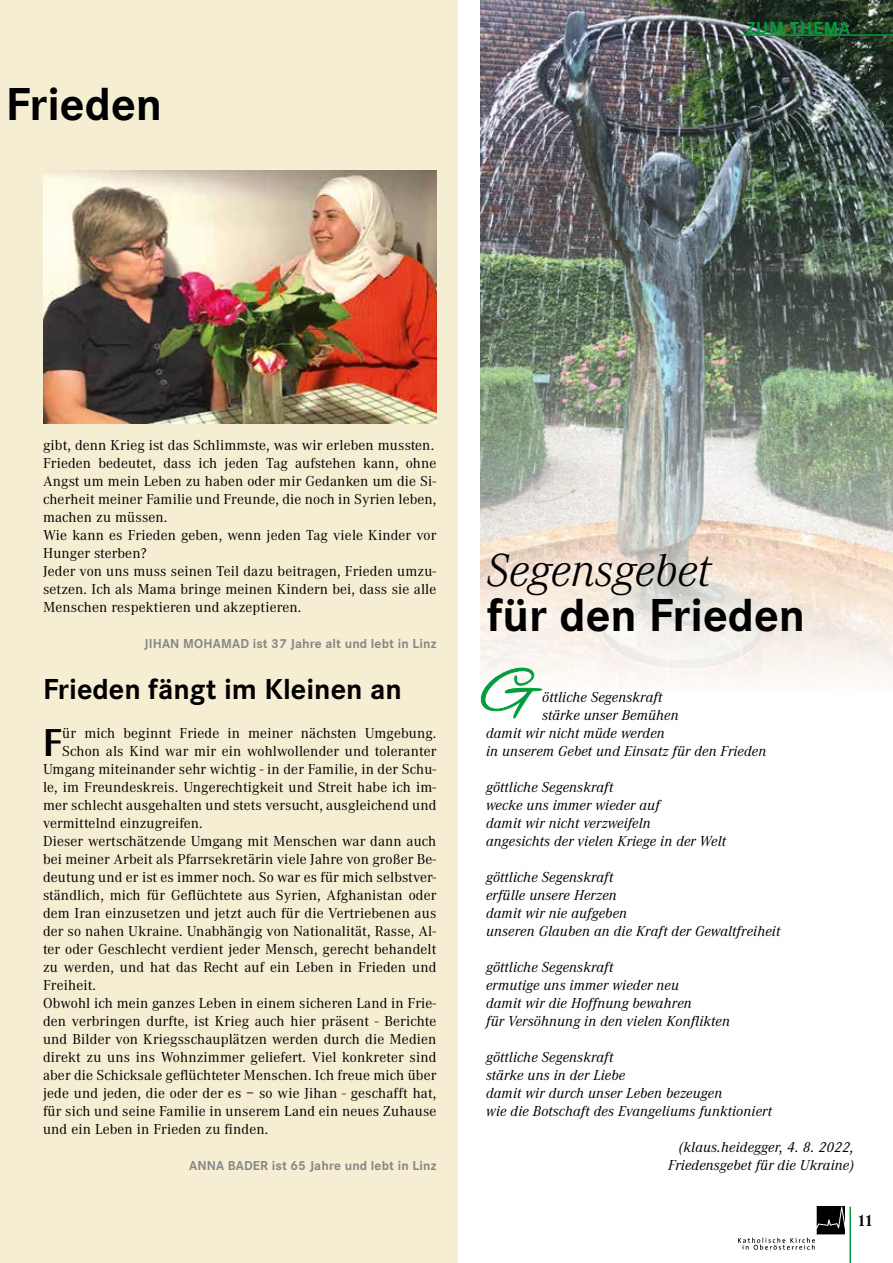
<style>
.page{position:relative;width:893px;height:1263px;background:#fff}
.page>*{position:absolute;margin:0;border:0;box-sizing:border-box;transform-origin:0 0}
.t1{font:700 48px "Corporate S";color:#000}
.t2{font:italic 300 48px "Corporate A";color:#000}
.t3{font:800 39px "AT Rotis Semi Sans";color:#000}
.t4{font:700 30px "Corporate S";color:#000}
.t5{font:700 18px "Corporate S";letter-spacing:.05em;color:#009e3d}
.t6{font:700 16.5px "Corporate A";color:#000}
.t7{font:15px/18px "Corporate A";letter-spacing:.01em;color:#000}
.t8{font:italic 15px/18px "Corporate A";letter-spacing:.01em;color:#000}
.t9{font:700 13.5px "Corporate S";letter-spacing:.01em;color:#878787}
</style>
<div class="page">
<div style="left:0;top:0;width:457px;height:1263px;background:#f6eed3"></div>
<img style="left:481px;top:0;width:412px;height:683px">
<img style="left:738px;top:1206px;width:106px;height:43px">
<hr style="left:849px;top:1206px;width:2px;height:57px;background:#009e3d">
<hr style="left:738px;top:34px;width:155px;height:2px;background:#009e3d">
<img style="left:43px;top:171px;width:394px;height:252px">
<svg style="left:480px;top:667px;width:63px;height:52px"></svg>
<h1 class="t1" style="left:6px;top:77px;width:158px">Frieden</h1>
<p class="t5" style="left:746px;top:18px;width:105px">ZUM THEMA</p>
<p class="t7" style="left:43px;top:436px;width:395px">gibt, denn Krieg ist das Schlimmste, was wir erleben mussten.<br>Frieden bedeutet, dass ich jeden Tag aufstehen kann, ohne Angst um mein Leben zu haben oder mir Gedanken um die Si&shy;cherheit meiner Familie und Freunde, die noch in Syrien leben, machen zu müssen.<br>Wie kann es Frieden geben, wenn jeden Tag viele Kinder vor Hunger sterben?<br>Jeder von uns muss seinen Teil dazu beitragen, Frieden umzu&shy;setzen. Ich als Mama bringe meinen Kindern bei, dass sie alle Menschen respektieren und akzeptieren.</p>
<p class="t9" style="left:144px;top:636px;width:294px">JIHAN MOHAMAD ist 37 Jahre alt und lebt in Linz</p>
<h3 class="t4" style="left:43px;top:672px;width:360px">Frieden fängt im Kleinen an</h3>
<h2 class="t3" style="left:43px;top:718px;width:20px">F</h2>
<p class="t7" style="left:62px;top:724px;width:376px">ür mich beginnt Friede in meiner nächsten Umgebung.</p>
<p class="t7" style="left:62px;top:742px;width:376px">Schon als Kind war mir ein wohlwollender und toleranter</p>
<p class="t7" style="left:43px;top:760px;width:395px">Umgang miteinander sehr wichtig - in der Familie, in der Schu-</p>
<p class="t7" style="left:43px;top:778px;width:395px">le, im Freundeskreis. Ungerechtigkeit und Streit habe ich im-</p>
<p class="t7" style="left:43px;top:796px;width:395px">mer schlecht ausgehalten und stets versucht, ausgleichend und</p>
<p class="t7" style="left:43px;top:814px;width:161px">vermittelnd einzugreifen.</p>
<p class="t7" style="left:43px;top:832px;width:395px">Dieser wertschätzende Umgang mit Menschen war dann auch</p>
<p class="t7" style="left:43px;top:850px;width:395px">bei meiner Arbeit als Pfarrsekretärin viele Jahre von großer Be-</p>
<p class="t7" style="left:43px;top:868px;width:395px">deutung und er ist es immer noch. So war es für mich selbstver-</p>
<p class="t7" style="left:43px;top:886px;width:395px">ständlich, mich für Geflüchtete aus Syrien, Afghanistan oder</p>
<p class="t7" style="left:43px;top:904px;width:395px">dem Iran einzusetzen und jetzt auch für die Vertriebenen aus</p>
<p class="t7" style="left:43px;top:922px;width:395px">der so nahen Ukraine. Unabhängig von Nationalität, Rasse, Al-</p>
<p class="t7" style="left:43px;top:940px;width:395px">ter oder Geschlecht verdient jeder Mensch, gerecht behandelt</p>
<p class="t7" style="left:43px;top:958px;width:395px">zu werden, und hat das Recht auf ein Leben in Frieden und</p>
<p class="t7" style="left:43px;top:976px;width:54px">Freiheit.</p>
<p class="t7" style="left:43px;top:994px;width:395px">Obwohl ich mein ganzes Leben in einem sicheren Land in Frie-</p>
<p class="t7" style="left:43px;top:1012px;width:395px">den verbringen durfte, ist Krieg auch hier präsent - Berichte</p>
<p class="t7" style="left:43px;top:1030px;width:395px">und Bilder von Kriegsschauplätzen werden durch die Medien</p>
<p class="t7" style="left:43px;top:1048px;width:395px">direkt zu uns ins Wohnzimmer geliefert. Viel konkreter sind</p>
<p class="t7" style="left:43px;top:1066px;width:395px">aber die Schicksale geflüchteter Menschen. Ich freue mich über</p>
<p class="t7" style="left:43px;top:1084px;width:395px">jede und jeden, die oder der es – so wie Jihan - geschafft hat,</p>
<p class="t7" style="left:43px;top:1102px;width:395px">für sich und seine Familie in unserem Land ein neues Zuhause</p>
<p class="t7" style="left:43px;top:1120px;width:227px">und ein Leben in Frieden zu finden.</p>
<p class="t9" style="left:189px;top:1158px;width:249px">ANNA BADER ist 65 Jahre und lebt in Linz</p>
<h1 class="t2" style="left:487px;top:543px;width:225px">Segensgebet</h1>
<h1 class="t1" style="left:487px;top:588px;width:320px">für den Frieden</h1>
<p class="t8" style="left:542px;top:688px;width:122px">öttliche Segenskraft</p>
<p class="t8" style="left:542px;top:706px;width:138px">stärke unser Bemühen</p>
<p class="t8" style="left:486px;top:724px;width:180px">damit wir nicht müde werden</p>
<p class="t8" style="left:486px;top:742px;width:282px">in unserem Gebet und Einsatz für den Frieden</p>
<p class="t8" style="left:486px;top:778px;width:241px">göttliche Segenskraft<br>wecke uns immer wieder auf<br>damit wir nicht verzweifeln<br>angesichts der vielen Kriege in der Welt</p>
<p class="t8" style="left:486px;top:868px;width:296px">göttliche Segenskraft<br>erfülle unsere Herzen<br>damit wir nie aufgeben<br>unseren Glauben an die Kraft der Gewaltfreiheit</p>
<p class="t8" style="left:486px;top:958px;width:245px">göttliche Segenskraft<br>ermutige uns immer wieder neu<br>damit wir die Hoffnung bewahren<br>für Versöhnung in den vielen Konflikten</p>
<p class="t8" style="left:486px;top:1048px;width:287px">göttliche Segenskraft<br>stärke uns in der Liebe<br>damit wir durch unser Leben bezeugen<br>wie die Botschaft des Evangeliums funktioniert</p>
<p class="t8" style="left:668px;top:1138px;width:187px;text-align:right">(klaus.heidegger, 4. 8. 2022,<br>Friedensgebet für die Ukraine)</p>
<p class="t6" style="left:857px;top:1212px;width:18px">11</p>
</div>
